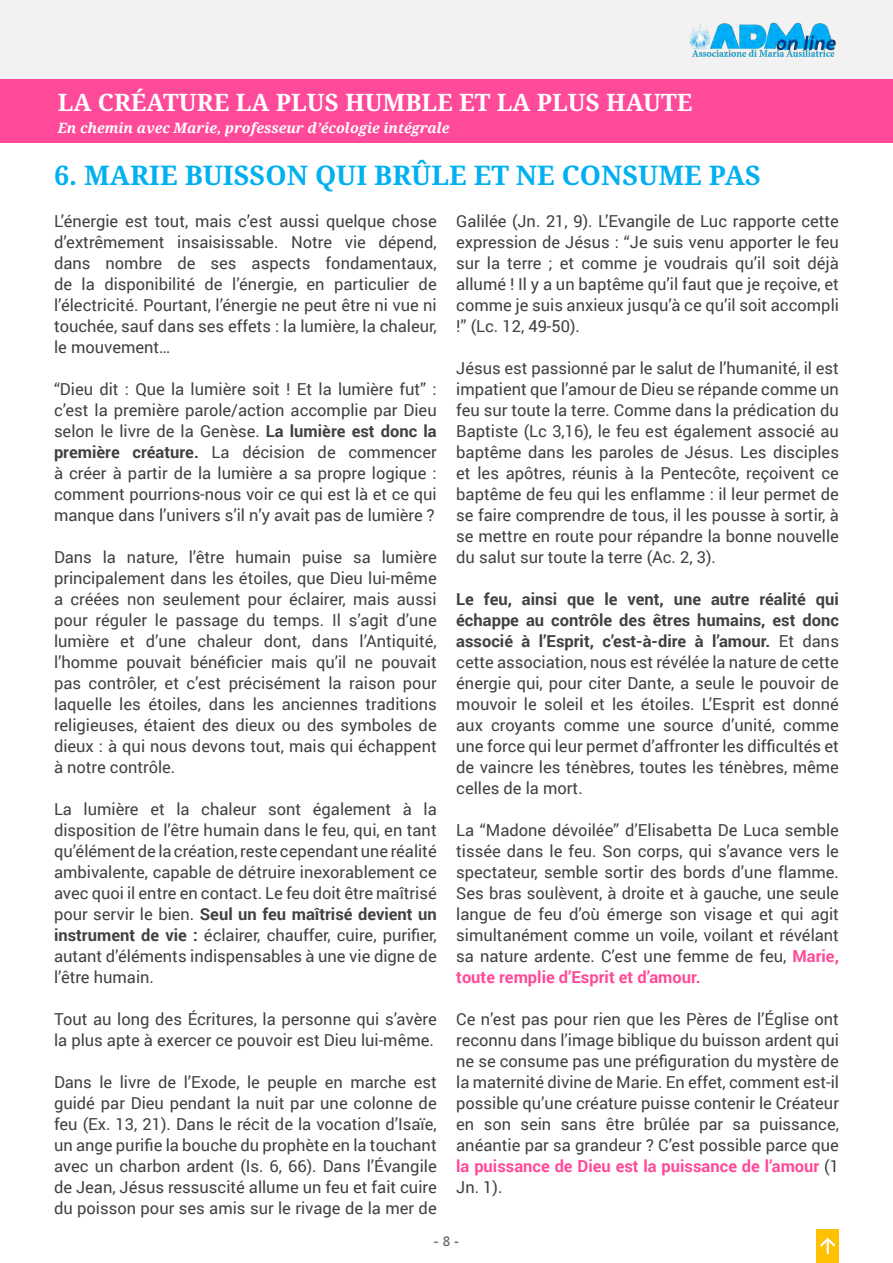
<style>
.page{position:relative;width:893px;height:1263px;background:#fff}
.page>*{position:absolute;margin:0;border:0;box-sizing:border-box;transform-origin:0 0}
.t1{font:700 27px "Noto Serif";color:#00b0f0}
.t2{font:700 24px "Noto Serif";color:#fff}
.t3{font:16.5px/21px "Roboto";color:#414042;text-align:justify}
.t4{font:italic 700 14.25px "Noto Serif";color:#fff}
.t5{font:700 13.5px "Segoe UI";color:#6d6e70}
.s1{font-weight:700}
.s2{font-weight:700;color:#ff4a99}
.s3{font-weight:600}
</style>
<div class="page">
<div style="left:0;top:0;width:893px;height:80px;background:#f2f2f2"></div>
<img style="left:689px;top:22px;width:147px;height:35px">
<div style="left:816px;top:1229px;width:23px;height:34px;background:#ffc000"></div>
<svg style="left:820px;top:1237px;width:16px;height:17px"></svg>
<div style="left:0;top:80px;width:893px;height:62px;background:#ff4a99"></div>
<p class="t2" style="left:58px;top:86px;width:636px">LA CRÉATURE LA PLUS HUMBLE ET LA PLUS HAUTE</p>
<p class="t4" style="left:58px;top:118px;width:393px">En chemin avec Marie, professeur d’écologie intégrale</p>
<p class="t1" style="left:54px;top:156px;width:708px">6. MARIE BUISSON QUI BRÛLE ET NE CONSUME PAS</p>
<p class="t3" style="left:54px;top:210px;width:384px">L’énergie est tout, mais c’est aussi quelque chose d’extrêmement insaisissable. Notre vie dépend, dans nombre de ses aspects fondamentaux, de la disponibilité de l’énergie, en particulier de l’électricité. Pourtant, l’énergie ne peut être ni vue ni touchée, sauf dans ses effets : la lumière, la chaleur, le mouvement…</p>
<p class="t3" style="left:54px;top:378px;width:384px">“Dieu dit : Que la lumière soit ! Et la lumière fut” : c’est la première parole/action accomplie par Dieu selon le livre de la Genèse. <span class="s1">La lumière est donc la première créature.</span> La décision de commencer à créer à partir de la lumière a sa propre logique : comment pourrions-nous voir ce qui est là et ce qui manque dans l’univers s’il n’y avait pas de lumière ?</p>
<p class="t3" style="left:54px;top:546px;width:384px">Dans la nature, l’être humain puise sa lumière principalement dans les étoiles, que Dieu lui-même a créées non seulement pour éclairer, mais aussi pour réguler le passage du temps. Il s’agit d’une lumière et d’une chaleur dont, dans l’Antiquité, l’homme pouvait bénéficier mais qu’il ne pouvait pas contrôler, et c’est précisément la raison pour laquelle les étoiles, dans les anciennes traditions religieuses, étaient des dieux ou des symboles de dieux : à qui nous devons tout, mais qui échappent à notre contrôle.</p>
<p class="t3" style="left:54px;top:798px;width:384px">La lumière et la chaleur sont également à la disposition de l’être humain dans le feu, qui, en tant qu’élément de la création, reste cependant une réalité ambivalente, capable de détruire inexorablement ce avec quoi il entre en contact. Le feu doit être maîtrisé pour servir le bien. <span class="s1">Seul un feu maîtrisé devient un instrument de vie :</span> éclairer, chauffer, cuire, purifier, autant d’éléments indispensables à une vie digne de l’être humain.</p>
<p class="t3" style="left:54px;top:1008px;width:384px">Tout au long des Écritures, la personne qui s’avère la plus apte à exercer ce pouvoir est Dieu lui-même.</p>
<p class="t3" style="left:54px;top:1071px;width:384px">Dans le livre de l’Exode, le peuple en marche est guidé par Dieu pendant la nuit par une colonne de feu (Ex. 13, 21). Dans le récit de la vocation d’Isaïe, un ange purifie la bouche du prophète en la touchant avec un charbon ardent (Is. 6, 66). Dans l’Évangile de Jean, Jésus ressuscité allume un feu et fait cuire du poisson pour ses amis sur le rivage de la mer de</p>
<p class="t3" style="left:456px;top:210px;width:384px">Galilée (Jn. 21, 9). L’Evangile de Luc rapporte cette expression de Jésus : “Je suis venu apporter le feu sur la terre ; et comme je voudrais qu’il soit déjà allumé ! Il y a un baptême qu’il faut que je reçoive, et comme je suis anxieux jusqu’à ce qu’il soit accompli !” (Lc. 12, 49-50).</p>
<p class="t3" style="left:456px;top:357px;width:384px">Jésus est passionné par le salut de l’humanité, il est impatient que l’amour de Dieu se répande comme un feu sur toute la terre. Comme dans la prédication du Baptiste (Lc 3,16), le feu est également associé au baptême dans les paroles de Jésus. Les disciples et les apôtres, réunis à la Pentecôte, reçoivent ce baptême de feu qui les enflamme : il leur permet de se faire comprendre de tous, il les pousse à sortir, à se mettre en route pour répandre la bonne nouvelle du salut sur toute la terre (Ac. 2, 3).</p>
<p class="t3" style="left:456px;top:588px;width:384px"><span class="s1">Le feu, ainsi que le vent, une autre réalité qui échappe au contrôle des êtres humains, est donc associé à l’Esprit, c’est-à-dire à l’amour.</span> Et dans cette association, nous est révélée la nature de cette énergie qui, pour citer Dante, a seule le pouvoir de mouvoir le soleil et les étoiles. L’Esprit est donné aux croyants comme une source d’unité, comme une force qui leur permet d’affronter les difficultés et de vaincre les ténèbres, toutes les ténèbres, même celles de la mort.</p>
<p class="t3" style="left:456px;top:819px;width:384px">La “Madone dévoilée” d’Elisabetta De Luca semble tissée dans le feu. Son corps, qui s’avance vers le spectateur, semble sortir des bords d’une flamme.<br>Ses bras soulèvent, à droite et à gauche, une seule langue de feu d’où émerge son visage et qui agit simultanément comme un voile, voilant et révélant sa nature ardente. C’est une femme de feu, <span class="s2">Marie, toute remplie d’Esprit et d’amour.</span></p>
<p class="t3" style="left:456px;top:1008px;width:384px">Ce n’est pas pour rien que les Pères de l’Église ont reconnu dans l’image biblique du buisson ardent qui ne se consume pas une préfiguration du mystère de la maternité divine de Marie. En effet, comment est-il possible qu’une créature puisse contenir le Créateur en son sein sans être brûlée par sa puissance, anéantie par sa grandeur ? C’est possible parce que <span class="s2">la puissance de Dieu est la puissance de l’amour</span> (1<br>Jn. 1).</p>
<p class="t5" style="left:434px;top:1229px;width:27px">- <span class="s3">8</span> -</p>
</div>
